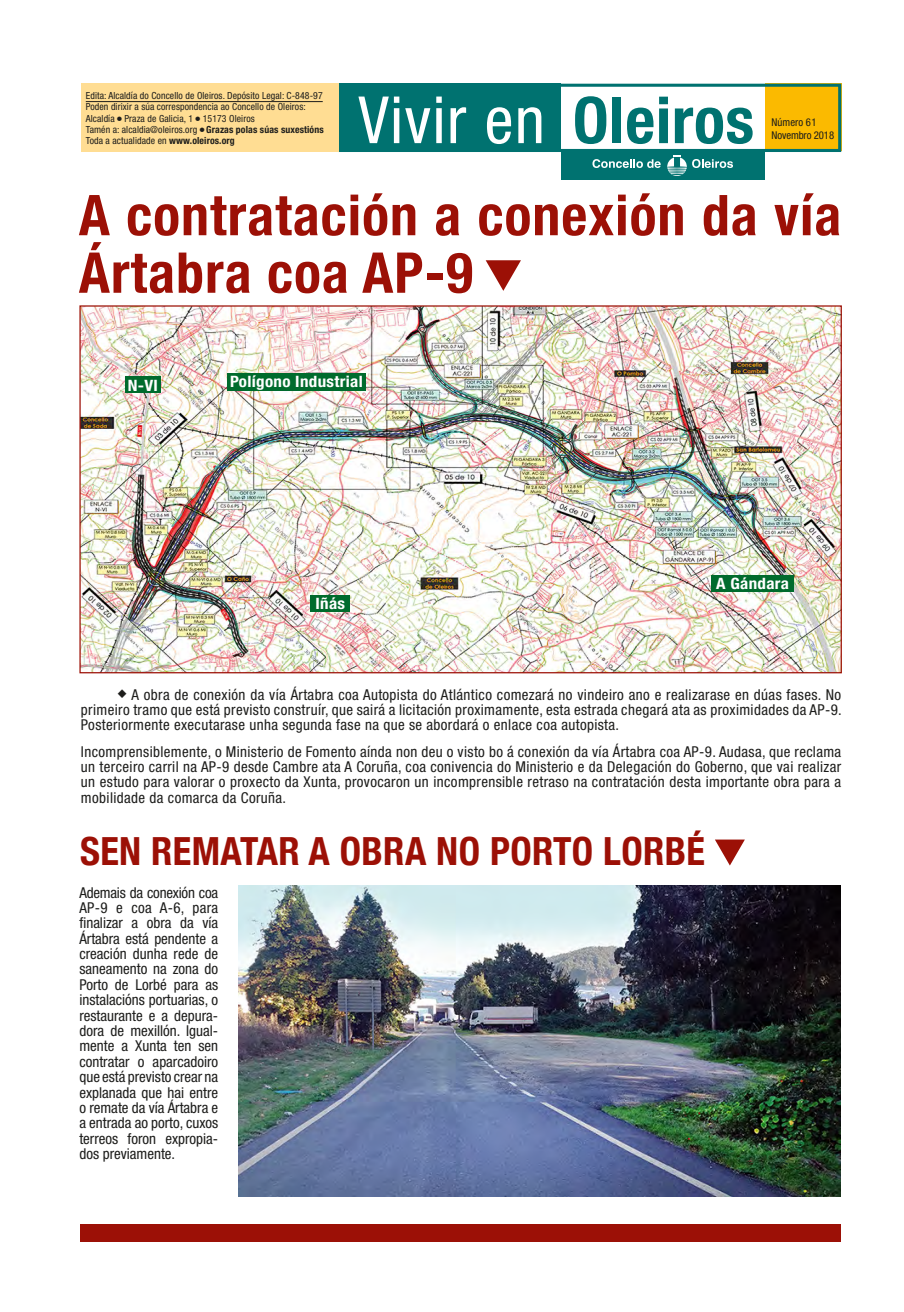
<style>
.page{position:relative;width:904px;height:1312px;background:#fff}
.page>*{position:absolute;margin:0;border:0;box-sizing:border-box;transform-origin:0 0}
.t1{font:condensed 65.12px "Helvetica Neue";letter-spacing:.02em;color:#fff}
.t2{font:700 condensed 56.25px/57.5px "Helvetica Neue";letter-spacing:.02em;color:#9c1006}
.t3{font:700 condensed 38.75px "Helvetica Neue";letter-spacing:.01em;color:#9c1006}
.t4{font:700 condensed 15.62px "Helvetica Neue";letter-spacing:.02em;color:#fff;scale:1.09 1}
.t5{font:condensed 15px/15.4px "Helvetica Neue";letter-spacing:.025em;color:#1d1d1b;text-align:justify}
.t6{font:condensed 10.75px/12.9px "Helvetica Neue";letter-spacing:-.01em;color:#1d1d1b}
.t7{font:condensed 9.75px/11.2px "Helvetica Neue";letter-spacing:.01em;color:#1d1d1b}
.s1{font-family:"Monotype Sorts";font-stretch:normal;font-size:6px}
.s2{font-weight:700}
.s3{font-weight:700;font-size:64.38px;color:#007270}
.s4{font-family:"Monotype Sorts";font-stretch:normal;font-size:12px}
</style>
<div class="page">
<div style="left:765px;top:84px;width:76px;height:67px;background:#fbba00"></div>
<div style="left:338px;top:84px;width:503px;height:68px;border:3px solid #007270"></div>
<div style="left:338px;top:84px;width:223px;height:67px;background:#007270"></div>
<div style="left:561px;top:150px;width:203px;height:30px;background:#007270"></div>
<svg style="left:592px;top:159px;width:68px;height:9px"></svg>
<svg style="left:667px;top:155px;width:66px;height:21px"></svg>
<div style="left:81px;top:84px;width:257px;height:68px;background:#ffdd93"></div>
<hr style="left:86px;top:101px;width:237px;height:1px;background:#1d1d1b">
<div style="left:80px;top:1224px;width:760px;height:17px;background:#9c1006"></div>
<img style="left:81px;top:307px;width:758px;height:364px">
<div style="left:125px;top:376px;width:36px;height:17px;background:#006b2d"></div>
<div style="left:227px;top:373px;width:139px;height:17px;background:#006b2d"></div>
<div style="left:310px;top:594px;width:39px;height:17px;background:#006b2d"></div>
<div style="left:711px;top:574px;width:82px;height:17px;background:#006b2d"></div>
<img style="left:238px;top:885px;width:602px;height:311px">
<svg style="left:485px;top:260px;width:36px;height:31px"></svg>
<svg style="left:715px;top:839px;width:30px;height:26px"></svg>
<p class="t7" style="left:86px;top:90px;width:239px">Edita: Alcaldía do Concello de Oleiros. Depósito Legal: C-848-97<br>Poden dirixir a súa correspondencia ao Concello de Oleiros:<br>Alcaldía <span class="s1">l</span> Praza de Galicia, 1 <span class="s1">l</span> 15173 Oleiros<br>Tamén a: alcaldia@oleiros.org <span class="s1">l</span> <span class="s2">Grazas polas súas suxestións </span>Toda a actualidade en <span class="s2">www.oleiros.org</span></p>
<h1 class="t1" style="left:358px;top:82px;width:397px">Vivir en <span class="s3">Oleiros</span></h1>
<p class="t6" style="left:771px;top:116px;width:64px">Número 61<br>Novembro 2018</p>
<h2 class="t2" style="left:79px;top:182px;width:764px">A contratación a conexión da vía<br>Ártabra coa AP-9</h2>
<p class="t4" style="left:128px;top:375px;width:29px">N-VI</p>
<p class="t4" style="left:230px;top:372px;width:123px">Polígono Industrial</p>
<p class="t4" style="left:315px;top:593px;width:29px">Iñás</p>
<p class="t4" style="left:716px;top:573px;width:68px">A Gándara</p>
<p class="t5" style="left:81px;top:686px;width:762px;text-indent:37px"><span class="s4">u</span> A obra de conexión da vía Ártabra coa Autopista do Atlántico comezará no vindeiro ano e realizarase en dúas fases. No primeiro tramo que está previsto construír, que sairá a licitación proximamente, esta estrada chegará ata as proximidades da AP-9.<br>Posteriormente executarase unha segunda fase na que se abordará o enlace coa autopista.</p>
<p class="t5" style="left:81px;top:743px;width:761px">Incomprensiblemente, o Ministerio de Fomento aínda non deu o visto bo á conexión da vía Ártabra coa AP-9. Audasa, que reclama un terceiro carril na AP-9 desde Cambre ata A Coruña, coa conivencia do Ministerio e da Delegación do Goberno, que vai realizar un estudo para valorar o proxecto da Xunta, provocaron un incomprensible retraso na contratación desta importante obra para a mobilidade da comarca da Coruña.</p>
<h3 class="t3" style="left:80px;top:819px;width:626px">SEN REMATAR A OBRA NO PORTO LORBÉ</h3>
<p class="t5" style="left:79px;top:884px;width:140px">Ademais da conexión coa AP-9 e coa A-6, para finalizar a obra da vía Ártabra está pendente a creación dunha rede de saneamento na zona do Porto de Lorbé para as instalacións portuarias, o restaurante e a depura&shy;dora de mexillón. Igual&shy;mente a Xunta ten sen contratar o aparcadoiro que está previsto crear na explanada que hai entre o remate da vía Ártabra e a entrada ao porto, cuxos terreos foron expropia&shy;dos previamente.</p>
</div>
